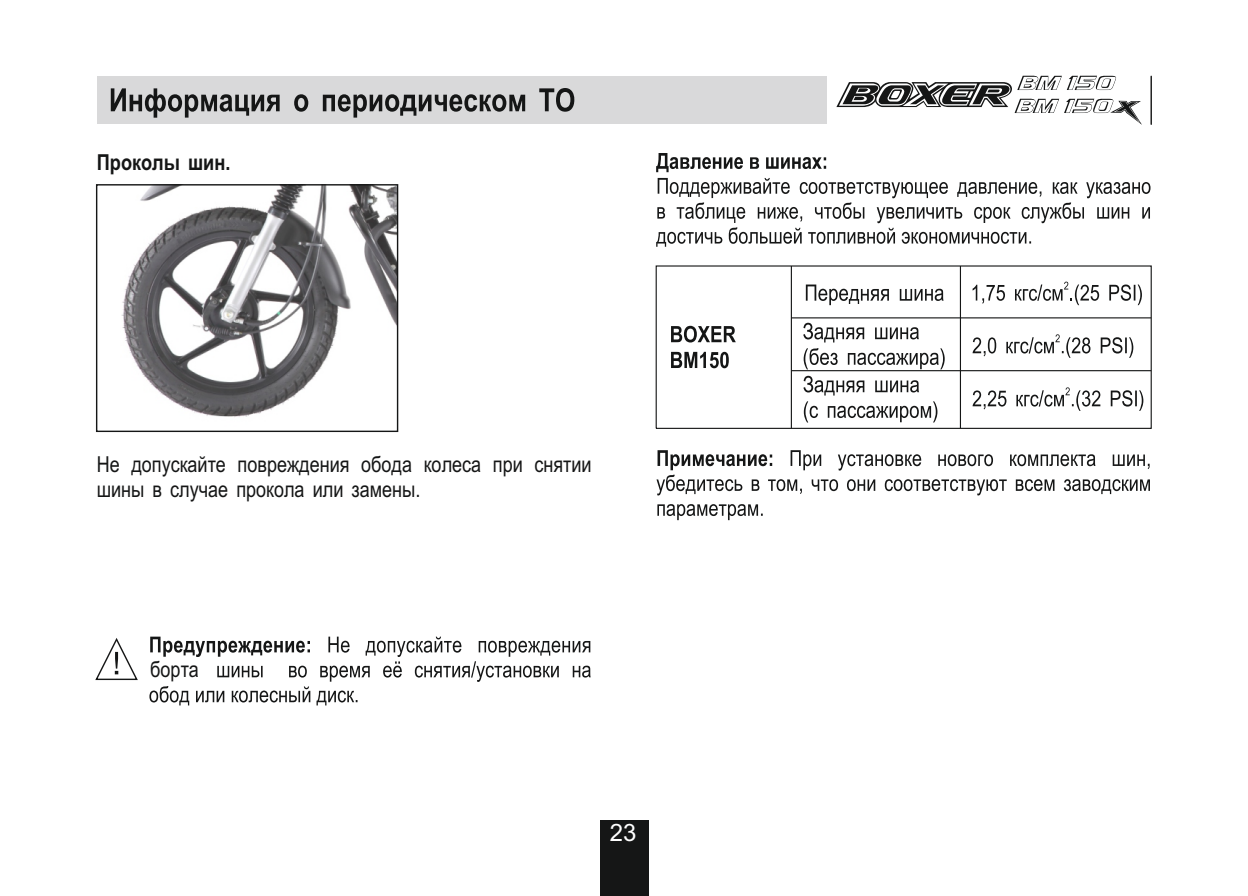
<style>
.page{position:relative;width:1248px;height:896px;background:#fff}
.page>*{position:absolute;margin:0;border:0;box-sizing:border-box;transform-origin:0 0}
.t1{font:24px "Arial";color:#fff}
.t2{font:22px/25px "Arial Narrow";color:#151616}
.t3{font:700 22px "Arial Narrow";color:#151616}
</style>
<div class="page">
<svg style="left:656px;top:153px;width:494px;height:94px"></svg>
<svg style="left:656px;top:450px;width:493px;height:70px"></svg>
<hr style="left:791px;top:370px;width:360px;height:1px;background:#151616">
<hr style="left:790px;top:266px;width:1px;height:162px;background:#151616">
<hr style="left:959px;top:266px;width:1px;height:162px;background:#151616">
<hr style="left:791px;top:317px;width:360px;height:1px;background:#151616">
<div style="left:655px;top:265px;width:496px;height:164px;border:1px solid #151616"></div>
<svg style="left:671px;top:326px;width:64px;height:42px"></svg>
<svg style="left:805px;top:284px;width:138px;height:21px"></svg>
<svg style="left:803px;top:323px;width:141px;height:46px"></svg>
<svg style="left:803px;top:376px;width:134px;height:46px"></svg>
<svg style="left:95px;top:638px;width:43px;height:43px"></svg>
<div style="left:97px;top:76px;width:729px;height:48px;background:#d9d9da"></div>
<svg style="left:111px;top:88px;width:463px;height:30px"></svg>
<svg style="left:149px;top:636px;width:441px;height:69px"></svg>
<svg style="left:972px;top:334px;width:161px;height:24px"></svg>
<svg style="left:972px;top:387px;width:171px;height:24px"></svg>
<svg style="left:972px;top:282px;width:169px;height:23px"></svg>
<img style="left:121px;top:186px;width:275px;height:231px">
<div style="left:96px;top:184px;width:302px;height:248px;border:1px solid #151616"></div>
<div style="left:599px;top:819px;width:49px;height:48px;background:#151616"></div>
<div style="left:599px;top:867px;width:49px;height:29px;background:#151616"></div>
<hr style="left:1150px;top:76px;width:1px;height:48px;background:#151616">
<svg style="left:836px;top:76px;width:305px;height:48px"></svg>
<p class="t3" style="left:97px;top:154px;width:135px">Проколы шин.</p>
<p class="t2" style="left:97px;top:454px;width:496px">Не допускайте повреждения обода колеса при снятии шины в случае прокола или замены.</p>
<p class="t2" style="left:150px;top:659px;width:50px">борта</p>
<p class="t1" style="left:610px;top:823px;width:28px">23</p>
</div>
